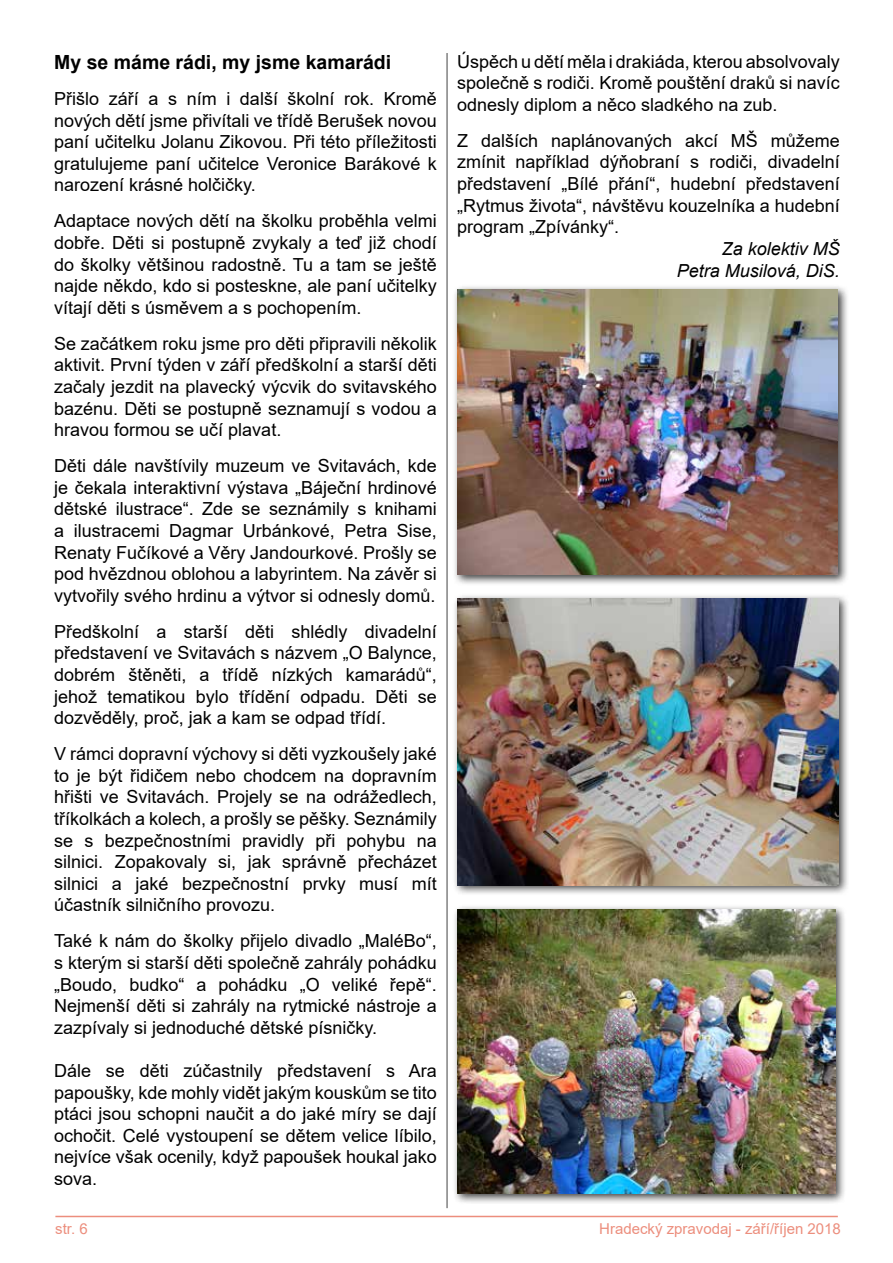
<style>
.page{position:relative;width:893px;height:1263px;background:#fff}
.page>*{position:absolute;margin:0;border:0;box-sizing:border-box;transform-origin:0 0}
.t1{font:700 19.5px "Arial";color:#000}
.t2{font:18px/21.6px "Arial";color:#000;text-align:justify}
.t3{font:italic 18px/21.6px "Arial";color:#000;text-align:right}
.t4{font:15px "Arial";color:#ec8e7d}
</style>
<div class="page">
<hr style="left:55px;top:1216px;width:783px;height:1px;background:#ec8e7d">
<hr style="left:446px;top:53px;width:2px;height:1155px;background:#000">
<div style="left:452px;top:284px;width:397px;height:302px;background:#000;opacity:.75"></div>
<img style="left:457px;top:289px;width:381px;height:286px">
<div style="left:452px;top:593px;width:398px;height:303px;background:#000;opacity:.75"></div>
<img style="left:457px;top:599px;width:382px;height:286px">
<div style="left:452px;top:904px;width:395px;height:300px;background:#000;opacity:.75"></div>
<img style="left:457px;top:909px;width:379px;height:284px">
<p class="t1" style="left:54px;top:48px;width:339px">My se máme rádi, my jsme kamarádi</p>
<p class="t2" style="left:54px;top:88px;width:384px">Přišlo září a s ním i další školní rok. Kromě nových dětí jsme přivítali ve třídě Berušek novou paní učitelku Jolanu Zikovou. Při této příležitosti gratulujeme paní učitelce Veronice Barákové k narození krásné holčičky.</p>
<p class="t2" style="left:54px;top:210px;width:384px">Adaptace nových dětí na školku proběhla velmi dobře. Děti si postupně zvykaly a teď již chodí do školky většinou radostně. Tu a tam se ještě najde někdo, kdo si posteskne, ale paní učitelky vítají děti s úsměvem a s pochopením.</p>
<p class="t2" style="left:54px;top:332px;width:384px">Se začátkem roku jsme pro děti připravili několik aktivit. První týden v září předškolní a starší děti začaly jezdit na plavecký výcvik do svitavského bazénu. Děti se postupně seznamují s vodou a hravou formou se učí plavat.</p>
<p class="t2" style="left:54px;top:455px;width:384px">Děti dále navštívily muzeum ve Svitavách, kde je čekala interaktivní výstava „Báječní hrdinové dětské ilustrace“. Zde se seznámily s knihami a ilustracemi Dagmar Urbánkové, Petra Sise, Renaty Fučíkové a Věry Jandourkové. Prošly se pod hvězdnou oblohou a labyrintem. Na závěr si vytvořily svého hrdinu a výtvor si odnesly domů.</p>
<p class="t2" style="left:54px;top:620px;width:384px">Předškolní a starší děti shlédly divadelní představení ve Svitavách s názvem „O Balynce, dobrém štěněti, a třídě nízkých kamarádů“, jehož tematikou bylo třídění odpadu. Děti se dozvěděly, proč, jak a kam se odpad třídí.</p>
<p class="t2" style="left:54px;top:743px;width:384px">V rámci dopravní výchovy si děti vyzkoušely jaké to je být řidičem nebo chodcem na dopravním hřišti ve Svitavách. Projely se na odrážedlech, tříkolkách a kolech, a prošly se pěšky. Seznámily se s bezpečnostními pravidly při pohybu na silnici. Zopakovaly si, jak správně přecházet silnici a jaké bezpečnostní prvky musí mít účastník silničního provozu.</p>
<p class="t2" style="left:54px;top:930px;width:384px">Také k nám do školky přijelo divadlo „MaléBo“, s kterým si starší děti společně zahrály pohádku „Boudo, budko“ a pohádku „O veliké řepě“.<br>Nejmenší děti si zahrály na rytmické nástroje a zazpívaly si jednoduché dětské písničky.</p>
<p class="t2" style="left:54px;top:1060px;width:384px">Dále se děti zúčastnily představení s Ara papoušky, kde mohly vidět jakým kouskům se tito ptáci jsou schopni naučit a do jaké míry se dají ochočit. Celé vystoupení se dětem velice líbilo, nejvíce však ocenily, když papoušek houkal jako sova.</p>
<p class="t2" style="left:457px;top:50px;width:384px">Úspěch u dětí měla i drakiáda, kterou absolvovaly společně s rodiči. Kromě pouštění draků si navíc odnesly diplom a něco sladkého na zub.</p>
<p class="t2" style="left:457px;top:130px;width:384px">Z dalších naplánovaných akcí MŠ můžeme zmínit například dýňobraní s rodiči, divadelní představení „Bílé přání“, hudební představení „Rytmus života“, návštěvu kouzelníka a hudební program „Zpívánky“.</p>
<p class="t3" style="left:677px;top:238px;width:165px">Za kolektiv MŠ<br>Petra Musilová, DiS.</p>
<p class="t4" style="left:55px;top:1218px;width:34px">str. 6</p>
<p class="t4" style="left:599px;top:1218px;width:243px">Hradecký zpravodaj - září/říjen 2018</p>
</div>
